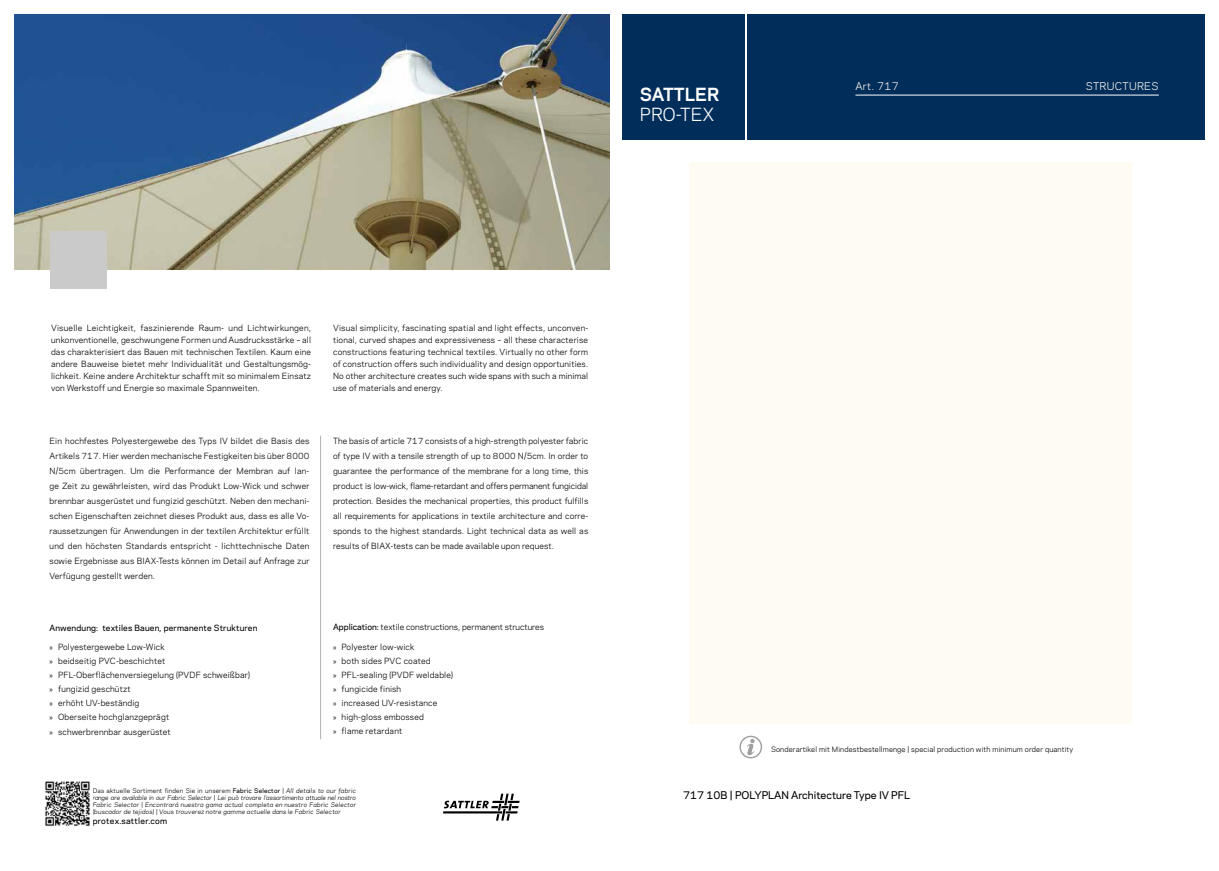
<style>
.page{position:relative;width:1219px;height:871px;background:#fff}
.page>*{position:absolute;margin:0;border:0;box-sizing:border-box;transform-origin:0 0}
.t1{font:700 17px "Galaxie Polaris";color:#fff}
.t2{font:17px "Galaxie Polaris";color:#fff}
.t3{font:500 10px "Galaxie Polaris";color:#000}
.t4{font:10px "Galaxie Polaris";letter-spacing:.03em;color:#fefbf2}
.t5{font:8px/15px "Galaxie Polaris";letter-spacing:.02em;color:#000;text-align:justify}
.t6{font:500 8px "Galaxie Polaris";letter-spacing:.02em;color:#000}
.t7{font:8px "Galaxie Polaris";color:#000}
.t8{font:7px "Galaxie Polaris";letter-spacing:.02em;color:#000}
.t9{font:italic 6px/7.2px "Galaxie Polaris";letter-spacing:.03em;color:#000;text-align:justify}
.s1{font-family:"Myriad Pro"}
.s2{font-weight:500}
.s3{font-style:normal}
.s4{font-weight:500;font-style:normal}
</style>
<div class="page">
<div style="left:747px;top:14px;width:458px;height:125px;background:#002d5a"></div>
<div style="left:622px;top:14px;width:123px;height:125px;background:#002d5a"></div>
<hr style="left:855px;top:95px;width:304px;height:1px;background:#fff">
<img style="left:14px;top:14px;width:595px;height:255px">
<svg style="left:443px;top:793px;width:77px;height:27px"></svg>
<div style="left:50px;top:231px;width:57px;height:57px;background:#cacaca"></div>
<hr style="left:320px;top:435px;width:1px;height:304px;background:#b3b2b2">
<div style="left:689px;top:163px;width:442px;height:560px;background:#fefbf2"></div>
<svg style="left:739px;top:735px;width:23px;height:23px"></svg>
<img style="left:45px;top:781px;width:45px;height:45px">
<h1 class="t1" style="left:640px;top:83px;width:81px">SATTLER</h1>
<h1 class="t2" style="left:640px;top:103px;width:76px">PRO-TEX</h1>
<p class="t4" style="left:855px;top:80px;width:45px">Art. 717</p>
<p class="t4" style="left:1086px;top:80px;width:74px">STRUCTURES</p>
<p class="t5" style="left:51px;top:321px;width:262px;line-height:12px">Visuelle Leichtigkeit, faszinierende Raum- und Lichtwirkungen, unkonventionelle, geschwungene Formen und Ausdrucksstärke – all das charakterisiert das Bauen mit technischen Textilen. Kaum eine andere Bauweise bietet mehr Individualität und Gestaltungsmög&shy;lichkeit. Keine andere Architektur schafft mit so minimalem Einsatz von Werkstoff und Energie so maximale Spannweiten.</p>
<p class="t5" style="left:333px;top:321px;width:257px;line-height:12px">Visual simplicity, fascinating spatial and light effects, unconven&shy;tional, curved shapes and expressiveness – all these characterise constructions featuring technical textiles. Virtually no other form of construction offers such individuality and design opportunities.<br>No other architecture creates such wide spans with such a minimal use of materials and energy.</p>
<p class="t5" style="left:50px;top:433px;width:261px">Ein hochfestes Polyestergewebe des Typs IV bildet die Basis des Artikels 717. Hier werden mechanische Festigkeiten bis über 8000<br>N/5cm übertragen. Um die Performance der Membran auf lan&shy;ge Zeit zu gewährleisten, wird das Produkt Low-Wick und schwer brennbar ausgerüstet und fungizid geschützt. Neben den mechani&shy;schen Eigenschaften zeichnet dieses Produkt aus, dass es alle Vo&shy;raussetzungen für Anwendungen in der textilen Architektur erfüllt und den höchsten Standards entspricht - lichttechnische Daten sowie Ergebnisse aus BIAX-Tests können im Detail auf Anfrage zur Verfügung gestellt werden.</p>
<p class="t6" style="left:50px;top:622px;width:209px">Anwendung: textiles Bauen, permanente Strukturen</p>
<p class="t5" style="left:50px;top:640px;width:202px;line-height:14px;text-align:left"><span class="s1">»</span> Polyestergewebe Low-Wick<br><span class="s1">»</span> beidseitig PVC-beschichtet<br><span class="s1">»</span> PFL-Oberflächenversiegelung (PVDF schweißbar) <span class="s1">»</span> fungizid geschützt<br><span class="s1">»</span> erhöht UV-beständig<br><span class="s1">»</span> Oberseite hochglanzgeprägt<br><span class="s1">»</span> schwerbrennbar ausgerüstet</p>
<p class="t5" style="left:333px;top:433px;width:257px">The basis of article 717 consists of a high-strength polyester fabric of type IV with a tensile strength of up to 8000 N/5cm. In order to guarantee the performance of the membrane for a long time, this product is low-wick, flame-retardant and offers permanent fungicidal protection. Besides the mechanical properties, this product fulfills all requirements for applications in textile architecture and corre&shy;sponds to the highest standards. Light technical data as well as results of BIAX-tests can be made available upon request.</p>
<p class="t7" style="left:333px;top:621px;width:212px"><span class="s2">Application:</span> textile constructions, permanent structures</p>
<p class="t5" style="left:333px;top:639px;width:121px;line-height:14px;text-align:left"><span class="s1">»</span> Polyester low-wick<br><span class="s1">»</span> both sides PVC coated<br><span class="s1">»</span> PFL-sealing (PVDF weldable) <span class="s1">»</span> fungicide finish<br><span class="s1">»</span> increased UV-resistance<br><span class="s1">»</span> high-gloss embossed<br><span class="s1">»</span> flame retardant</p>
<p class="t9" style="left:93px;top:786px;width:265px"><span class="s3">Das aktuelle Sortiment finden Sie in unserem</span> <span class="s4">Fabric Selector</span> <span class="s3">|</span> All details to our fabric range are available in our Fabric Selector <span class="s3">|</span> Lei può trovare l’assortimento attuale nel nostro Fabric Selector <span class="s3">|</span> Encontrará nuestra gama actual completa en nuestro Fabric Selector (buscador de tejidos) <span class="s3">|</span> Vous trouverez notre gamme actuelle dans le Fabric Selector</p>
<p class="t6" style="left:93px;top:815px;width:76px">protex.sattler.com</p>
<p class="t8" style="left:771px;top:744px;width:304px">Sonderartikel mit Mindestbestellmenge | special production with minimum order quantity</p>
<p class="t3" style="left:683px;top:788px;width:228px">717 10B | POLYPLAN Architecture Type IV PFL</p>
</div>
